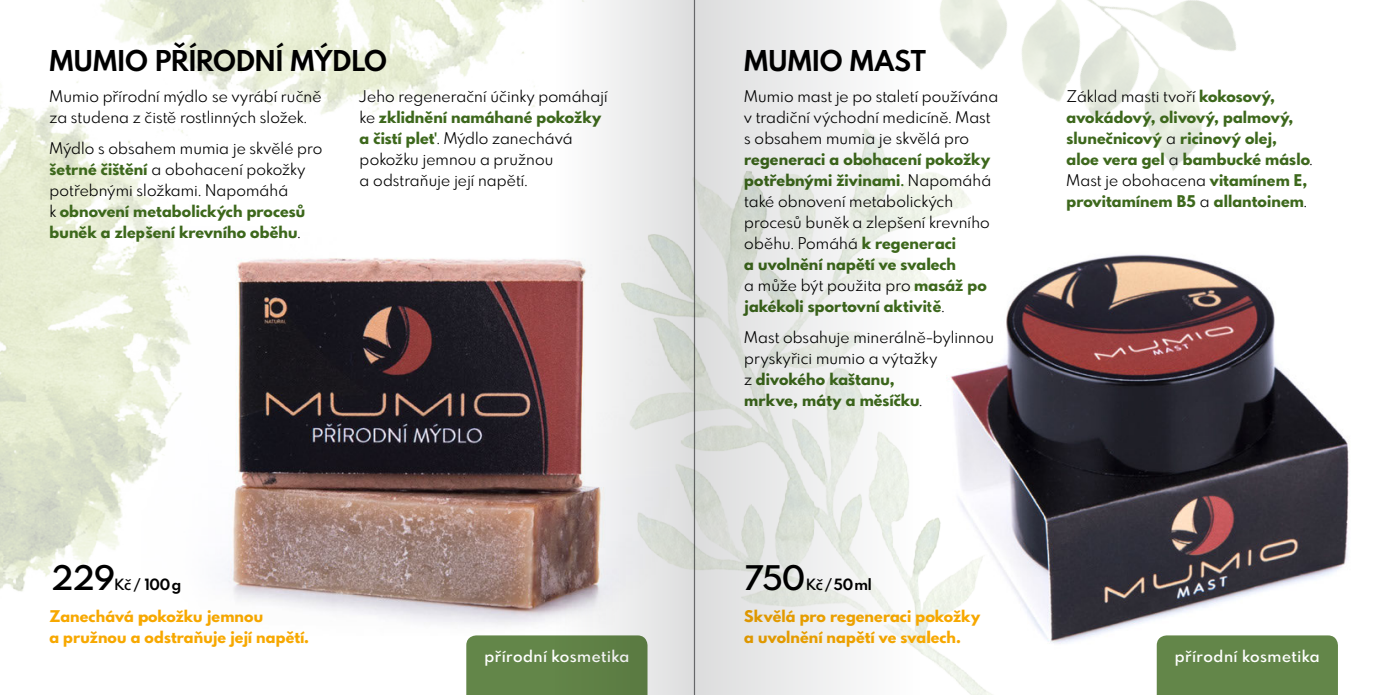
<style>
.page{position:relative;width:1389px;height:695px;background:#fff}
.page>*{position:absolute;margin:0;border:0;box-sizing:border-box;transform-origin:0 0}
.t1{font:700 28px "Spartan MB";letter-spacing:.005em;color:#000}
.t2{font:15.75px/21px "Spartan MB";letter-spacing:.005em;color:#000}
.t3{font:800 15.75px/21px "Spartan MB";letter-spacing:.01em;color:#3d681c}
.t4{font:800 15.75px/21px "Spartan MB";letter-spacing:.01em;color:#f7a800}
.t5{font:600 15.75px "Spartan MB";letter-spacing:.035em;color:#fff}
.t6{font:700 15.22px "Spartan MB";color:#000}
.s1{font-weight:800;color:#3d681c}
.s2{font-weight:800;font-size:12.25px;color:#3d681c}
.s3{font-weight:600;font-size:33.07px}
.s4{font-weight:600}
.s5{font-weight:400;color:#000}
</style>
<div class="page">
<img style="left:100px;top:0;width:443px;height:115px">
<img style="left:0;top:78px;width:192px;height:514px">
<div style="left:466px;top:635px;width:90px;height:59px;background:#638649"></div>
<img style="left:919px;top:192px;width:72px;height:502px">
<div style="left:1157px;top:652px;width:181px;height:42px;background:#638649"></div>
<img style="left:919px;top:0;width:317px;height:192px">
<img style="left:142px;top:227px;width:414px;height:398px">
<img style="left:929px;top:229px;width:420px;height:423px">
<svg style="left:694px;top:0;width:225px;height:694px"></svg>
<svg style="left:556px;top:0;width:138px;height:694px"></svg>
<h1 class="t1" style="left:50px;top:41px;width:262px">MUMIO PŘÍRODN Í MÝD</h1>
<h1 class="t1" style="left:351px;top:41px;width:37px">LO</h1>
<p class="t2" style="left:360px;top:85px;width:249px">Jeho regenerační účinky pomáhají ke <span class="s1">zklidnění namáhané pokožky a čistí plet</span><span class="s2">'</span>. Mýdlo zanechává pokožku jemnou a pružnou<br>a odstraňuje její napětí.</p>
<p class="t2" style="left:50px;top:85px;width:274px">Mumio přírodní mýdlo se vyrábí ručně za studena z čistě rostlinných složek.</p>
<p class="t2" style="left:50px;top:137px;width:274px">Mýdlo s obsahem mumia je skvělé pro <span class="s1">šetrné čištění</span> a obohacení pokožky potřebnými složkami. Napomáhá<br>k <span class="s1">obnovení metabolických procesů buněk a zlepšení krevního oběhu</span>.</p>
<p class="t6" style="left:51px;top:573px;width:132px"><span class="s3">229</span><span class="s4">Kč /</span> 100G</p>
<p class="t4" style="left:49px;top:605px;width:261px">Zanechává pokožku jemnou<br>a pružnou a odstraňuje její napětí.</p>
<h1 class="t1" style="left:744px;top:41px;width:183px">MUMIO MAST</h1>
<p class="t2" style="left:744px;top:86px;width:256px">Mumio mast je po staletí používána v tradiční východní medicíně. Mast s obsahem mumia je skvělá pro</p>
<p class="t3" style="left:744px;top:148px;width:248px">regeneraci a obohacení pokožky potřebnými živinami<span class="s4">.</span> <span class="s5">Napomáhá také obnovení metabolických procesů buněk a zlepšení krevního oběhu. Pomáhá</span> k regeneraci<br>a uvolnění napětí ve svalech<br><span class="s5">a může být použita pro</span> masáž po jakékoli sportovní aktivitě<span class="s5">.</span></p>
<p class="t2" style="left:744px;top:326px;width:251px">Mast obsahuje minerálně-bylinnou pryskyřici mumio a výtažky<br>z <span class="s1">divokého kaštanu,<br>mrkve, máty a měsíčku</span>.</p>
<p class="t6" style="left:744px;top:573px;width:129px"><span class="s3">750</span><span class="s4">Kč/</span>50ML</p>
<p class="t4" style="left:744px;top:605px;width:238px">Skvělá pro regeneraci pokožky a uvolnění napětí ve svalech.</p>
<p class="t3" style="left:1067px;top:85px;width:248px"><span class="s5">Základ masti tvoří</span> kokosový, avokádový, olivový, palmový, slunečnicový <span class="s5">a</span> ricinový olej, aloe vera gel <span class="s5">a</span> bambucké máslo<span class="s5">.<br>Mast je obohacena</span> vitamínem E, provitamínem B5 <span class="s5">a</span> allantoinem<span class="s5">.</span></p>
<p class="t5" style="left:484px;top:645px;width:146px">přírodní kosmetika</p>
<p class="t5" style="left:1175px;top:645px;width:146px">přírodní kosmetika</p>
</div>
